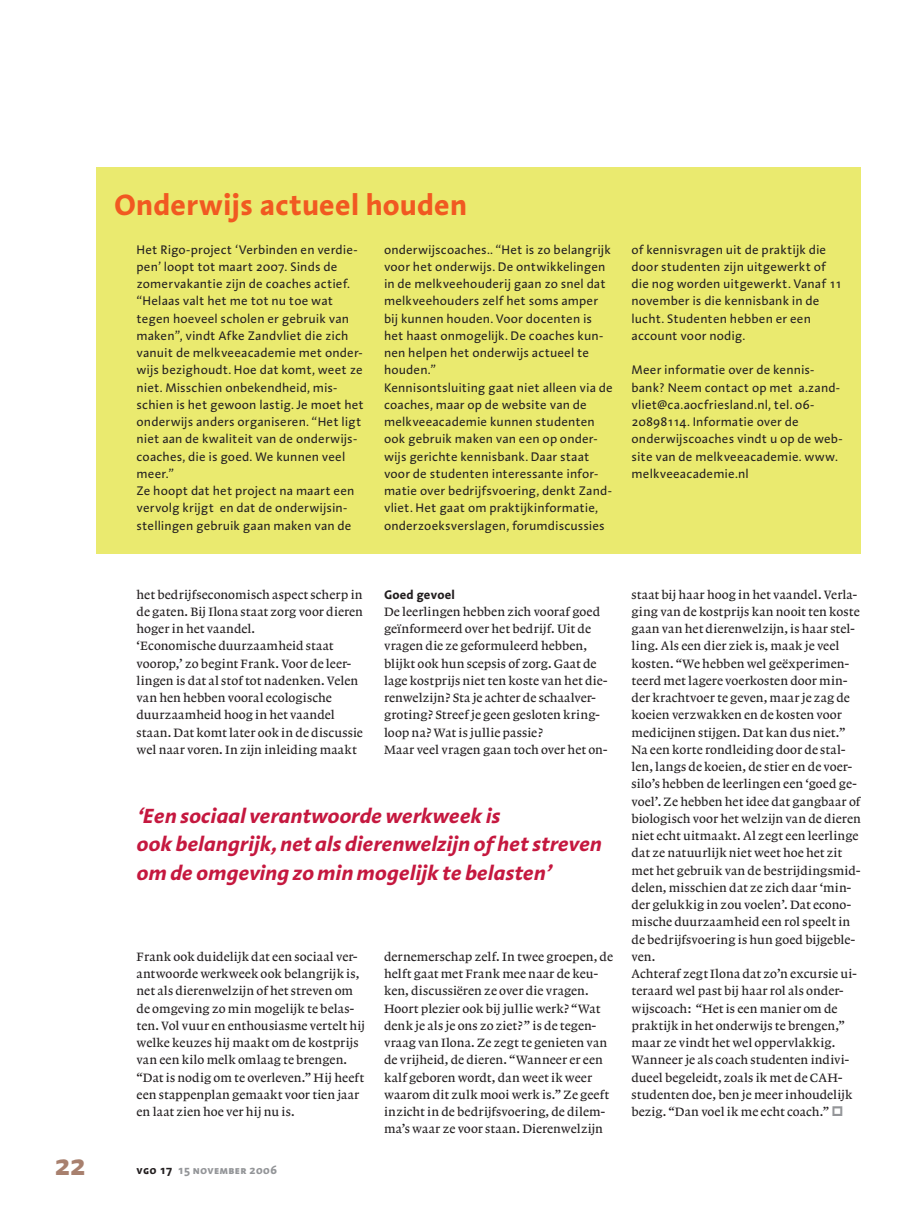
<style>
.page{position:relative;width:915px;height:1212px;background:#fff}
.page>*{position:absolute;margin:0;border:0;box-sizing:border-box;transform-origin:0 0}
.t1{font:700 30px "Linotype Aroma";letter-spacing:.005em;color:#f15921}
.t2{font:700 30px "Linotype Aroma";color:#a8806e}
.t3{font:italic 700 21px/28.5px "Linotype Aroma";letter-spacing:-.005em;color:#c5183f}
.t4{font:500 12.75px/17.2px "Lexicon No 1 Roman A";letter-spacing:.01em;color:#231f20}
.t5{font:12.75px/17.2px "Linotype Aroma";letter-spacing:.005em;color:#231f20}
.t6{font:700 12.75px "Linotype Aroma";letter-spacing:.01em;color:#231f20}
.t7{font:700 12px "Linotype Aroma SC";letter-spacing:.02em;color:#939598}
.s1{color:#231f20}
</style>
<div class="page">
<div style="left:96px;top:167px;width:764px;height:386px;background:#eaea6f"></div>
<h1 class="t1" style="left:114px;top:185px;width:354px">Onderwijs actueel houden</h1>
<p class="t5" style="left:136px;top:240px;width:229px">Het Rigo-project ‘Verbinden en verdie&shy;pen’ loopt tot maart 2007. Sinds de zomervakantie zijn de coaches actief. “Helaas valt het me tot nu toe wat tegen hoeveel scholen er gebruik van maken”, vindt Afke Zandvliet die zich vanuit de melkveeacademie met onder&shy;wijs bezighoudt. Hoe dat komt, weet ze niet. Misschien onbekendheid, mis&shy;schien is het gewoon lastig. Je moet het onderwijs anders organiseren. “Het ligt niet aan de kwaliteit van de onderwijs&shy;coaches, die is goed. We kunnen veel meer.”<br>Ze hoopt dat het project na maart een vervolg krijgt en dat de onderwijsin&shy;stellingen gebruik gaan maken van de</p>
<p class="t5" style="left:384px;top:240px;width:230px">onderwijscoaches.. “Het is zo belangrijk voor het onderwijs. De ontwikkelingen in de melkveehouderij gaan zo snel dat melkveehouders zelf het soms amper bij kunnen houden. Voor docenten is het haast onmogelijk. De coaches kun&shy;nen helpen het onderwijs actueel te houden.”<br>Kennisontsluiting gaat niet alleen via de coaches, maar op de website van de melkveeacademie kunnen studenten ook gebruik maken van een op onder&shy;wijs gerichte kennisbank. Daar staat voor de studenten interessante infor&shy;matie over bedrijfsvoering, denkt Zand&shy;vliet. Het gaat om praktijkinformatie, onderzoeksverslagen, forumdiscussies</p>
<p class="t5" style="left:631px;top:240px;width:212px">of kennisvragen uit de praktijk die door studenten zijn uitgewerkt of die nog worden uitgewerkt. Vanaf 11 november is die kennisbank in de lucht. Studenten hebben er een account voor nodig.</p>
<p class="t5" style="left:631px;top:361px;width:213px">Meer informatie over de kennis&shy;bank? Neem contact op met a.zand&shy;vliet@ca.aocfriesland.nl, tel. 06-<br>20898114. Informatie over de onderwijscoaches vindt u op de web&shy;site van de melkveeacademie. www. melkveeacademie.nl</p>
<p class="t4" style="left:136px;top:586px;width:228px">het bedrijfseconomisch aspect scherp in de gaten. Bij Ilona staat zorg voor dieren hoger in het vaandel.<br>‘Economische duurzaamheid staat voorop,’ zo begint Frank. Voor de leer&shy;lingen is dat al stof tot nadenken. Velen van hen hebben vooral ecologische duurzaamheid hoog in het vaandel staan. Dat komt later ook in de discussie wel naar voren. In zijn inleiding maakt</p>
<p class="t6" style="left:384px;top:586px;width:72px">Goed gevoel</p>
<p class="t4" style="left:384px;top:603px;width:225px">De leerlingen hebben zich vooraf goed geïnformeerd over het bedrijf. Uit de vragen die ze geformuleerd hebben, blijkt ook hun scepsis of zorg. Gaat de lage kostprijs niet ten koste van het die&shy;renwelzijn? Sta je achter de schaalver&shy;groting? Streef je geen gesloten kring&shy;loop na? Wat is jullie passie?<br>Maar veel vragen gaan toch over het on-</p>
<h2 class="t3" style="left:136px;top:801px;width:466px">‘Een sociaal verantwoorde werkweek is<br>ook belangrijk, net als dierenwelzijn of het streven om de omgeving zo min mogelijk te belasten’</h2>
<p class="t4" style="left:136px;top:948px;width:230px">Frank ook duidelijk dat een sociaal ver&shy;antwoorde werkweek ook belangrijk is, net als dierenwelzijn of het streven om de omgeving zo min mogelijk te belas&shy;ten. Vol vuur en enthousiasme vertelt hij welke keuzes hij maakt om de kostprijs van een kilo melk omlaag te brengen. “Dat is nodig om te overleven.” Hij heeft een stappenplan gemaakt voor tien jaar en laat zien hoe ver hij nu is.</p>
<h1 class="t2" style="left:54px;top:1144px;width:33px">22</h1>
<p class="t7" style="left:136px;top:1162px;width:142px"><span class="s1">vgo 17</span> 15 november 2006</p>
<p class="t4" style="left:384px;top:948px;width:230px">dernemerschap zelf. In twee groepen, de helft gaat met Frank mee naar de keu&shy;ken, discussiëren ze over die vragen.<br>Hoort plezier ook bij jullie werk? “Wat denk je als je ons zo ziet?” is de tegen&shy;vraag van Ilona. Ze zegt te genieten van de vrijheid, de dieren. “Wanneer er een kalf geboren wordt, dan weet ik weer waarom dit zulk mooi werk is.” Ze geeft inzicht in de bedrijfsvoering, de dilem&shy;ma’s waar ze voor staan. Dierenwelzijn</p>
<p class="t4" style="left:631px;top:586px;width:231px">staat bij haar hoog in het vaandel. Verla&shy;ging van de kostprijs kan nooit ten koste gaan van het dierenwelzijn, is haar stel&shy;ling. Als een dier ziek is, maak je veel kosten. “We hebben wel geëxperimen&shy;teerd met lagere voerkosten door min&shy;der krachtvoer te geven, maar je zag de koeien verzwakken en de kosten voor medicijnen stijgen. Dat kan dus niet.” Na een korte rondleiding door de stal&shy;len, langs de koeien, de stier en de voer&shy;silo’s hebben de leerlingen een ‘goed ge&shy;voel’. Ze hebben het idee dat gangbaar of biologisch voor het welzijn van de dieren niet echt uitmaakt. Al zegt een leerlinge dat ze natuurlijk niet weet hoe het zit met het gebruik van de bestrijdingsmid&shy;delen, misschien dat ze zich daar ‘min&shy;der gelukkig in zou voelen’. Dat econo&shy;mische duurzaamheid een rol speelt in de bedrijfsvoering is hun goed bijgeble&shy;ven.<br>Achteraf zegt Ilona dat zo’n excursie ui&shy;teraard wel past bij haar rol als onder&shy;wijscoach: “Het is een manier om de praktijk in het onderwijs te brengen,” maar ze vindt het wel oppervlakkig.<br>Wanneer je als coach studenten indivi&shy;dueel begeleidt, zoals ik met de CAH&shy;studenten doe, ben je meer inhoudelijk bezig. “Dan voel ik me echt coach.”</p>
</div>
